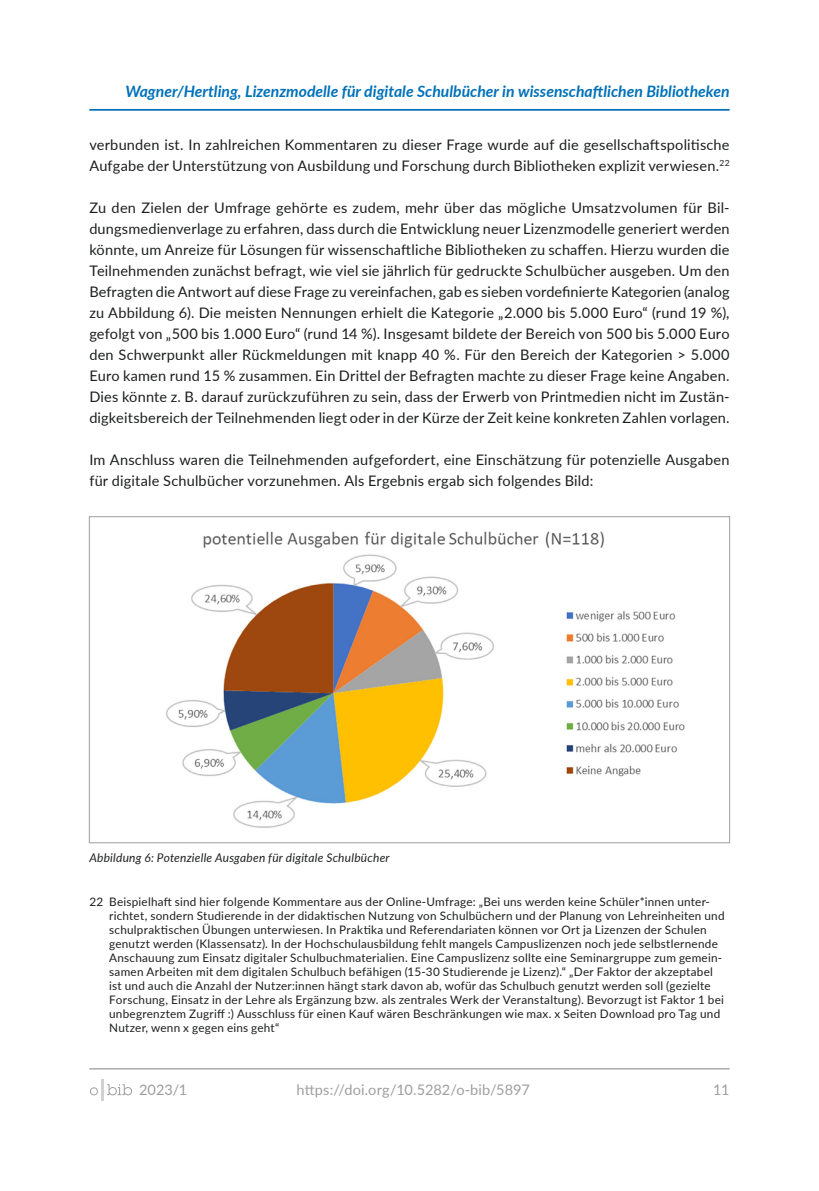
<style>
.page{position:relative;width:819px;height:1191px;background:#fff}
.page>*{position:absolute;margin:0;border:0;box-sizing:border-box;transform-origin:0 0}
.t1{font:italic 700 15.75px "Lato";color:#0071b9}
.t2{font:14.53px/21px "Lato";letter-spacing:.015em;color:#1d1e1f}
.t3{font:14.53px "Lato";letter-spacing:.01em;color:#9e9e9e}
.t4{font:14.53px "Lato Regular 2";letter-spacing:.005em;color:#9e9e9e}
.t5{font:italic 11.9px "Lato";letter-spacing:.02em;color:#1d1e1f}
.t6{font:11.72px/14px "Lato";letter-spacing:.02em;color:#1d1e1f}
.s1{font-family:"Lato Regular 2"}
</style>
<div class="page">
<hr style="left:89px;top:1068px;width:640px;height:1px;background:#9e9e9e">
<hr style="left:101px;top:1079px;width:3px;height:21px;background:#d1d1d1">
<svg style="left:90px;top:1087px;width:8px;height:8px"></svg>
<svg style="left:107px;top:1084px;width:25px;height:11px"></svg>
<img style="left:166px;top:531px;width:519px;height:297px">
<hr style="left:89px;top:109px;width:640px;height:2px;background:#0071b9">
<p class="t1" style="left:125px;top:80px;width:605px">Wagner/Hertling, Lizenzmodelle für digitale Schulbücher in wissenschaftlichen Bibliotheken</p>
<p class="t2" style="left:89px;top:134px;width:641px">verbunden ist. In zahlreichen Kommentaren zu dieser Frage wurde auf die gesellschaftspolitische<br>Aufgabe der Unterstützung von Ausbildung und Forschung durch Bibliotheken explizit verwiesen.<sup>22</sup></p>
<p class="t2" style="left:89px;top:197px;width:641px;text-align:justify">Zu den Zielen der Umfrage gehörte es zudem, mehr über das mögliche Umsatzvolumen für Bil&shy;dungsmedienverlage zu erfahren, dass durch die Entwicklung neuer Lizenzmodelle generiert werden könnte, um Anreize für Lösungen für wissenschaftliche Bibliotheken zu schaffen. Hierzu wurden die Teilnehmenden zunächst befragt, wie viel sie jährlich für gedruckte Schulbücher ausgeben. Um den Befragten die Antwort auf diese Frage zu vereinfachen, gab es sieben vordefinierte Kategorien (analog zu Abbildung 6). Die meisten Nennungen erhielt die Kategorie „2.000 bis 5.000 Euro“ (rund 19 %), gefolgt von „500 bis 1.000 Euro“ (rund 14 %). Insgesamt bildete der Bereich von 500 bis 5.000 Euro den Schwerpunkt aller Rückmeldungen mit knapp 40 %. Für den Bereich der Kategorien &gt; 5.000<br>Euro kamen rund 15 % zusammen. Ein Drittel der Befragten machte zu dieser Frage keine Angaben.<br>Dies könnte z. B. darauf zurückzuführen zu sein, dass der Erwerb von Printmedien nicht im Zustän&shy;digkeitsbereich der Teilnehmenden liegt oder in der Kürze der Zeit keine konkreten Zahlen vorlagen.</p>
<p class="t2" style="left:89px;top:449px;width:641px">Im Anschluss waren die Teilnehmenden aufgefordert, eine Einschätzung für potenzielle Ausgaben für digitale Schulbücher vorzunehmen. Als Ergebnis ergab sich folgendes Bild:</p>
<p class="t5" style="left:89px;top:849px;width:302px">Abbildung 6: Potenzielle Ausgaben für digitale Schulbücher</p>
<p class="t6" style="left:109px;top:894px;width:617px;text-indent:-20px"><span class="s1">22</span> Beispielhaft sind hier folgende Kommentare aus der Online-Umfrage: „Bei uns werden keine Schüler*innen unter&shy;richtet, sondern Studierende in der didaktischen Nutzung von Schulbüchern und der Planung von Lehreinheiten und schulpraktischen Übungen unterwiesen. In Praktika und Referendariaten können vor Ort ja Lizenzen der Schulen genutzt werden (Klassensatz). In der Hochschulausbildung fehlt mangels Campuslizenzen noch jede selbstlernende Anschauung zum Einsatz digitaler Schulbuchmaterialien. Eine Campuslizenz sollte eine Seminargruppe zum gemein&shy;samen Arbeiten mit dem digitalen Schulbuch befähigen (15-30 Studierende je Lizenz).“ „Der Faktor der akzeptabel ist und auch die Anzahl der Nutzer:innen hängt stark davon ab, wofür das Schulbuch genutzt werden soll (gezielte Forschung, Einsatz in der Lehre als Ergänzung bzw. als zentrales Werk der Veranstaltung). Bevorzugt ist Faktor 1 bei unbegrenztem Zugriff :) Ausschluss für einen Kauf wären Beschränkungen wie max. x Seiten Download pro Tag und Nutzer, wenn x gegen eins geht“</p>
<p class="t4" style="left:139px;top:1079px;width:50px">2023/1</p>
<p class="t3" style="left:296px;top:1079px;width:235px">https://doi.org/10.5282/o-bib/5897</p>
<p class="t4" style="left:713px;top:1079px;width:18px">11</p>
</div>
